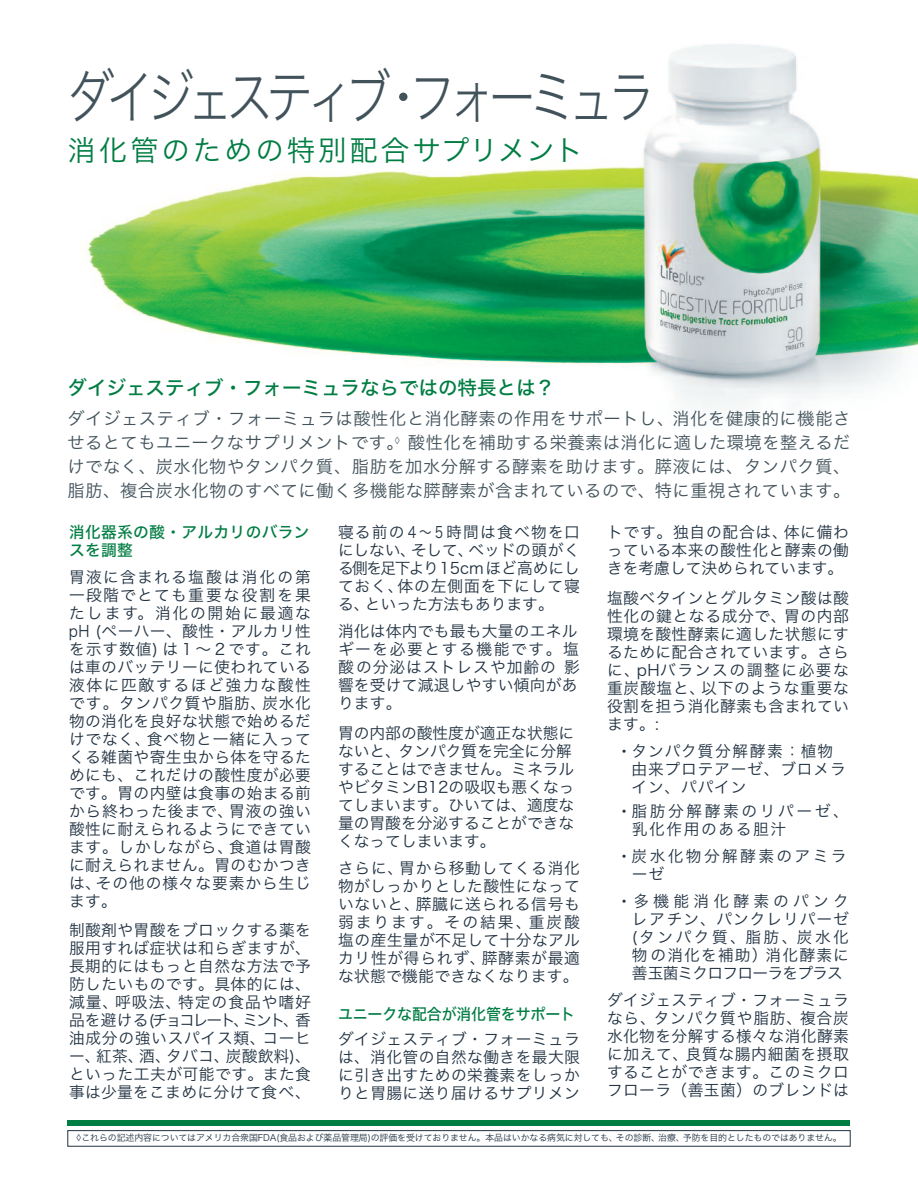
<style>
.page{position:relative;width:918px;height:1188px;background:#fff}
.page>*{position:absolute;margin:0;border:0;box-sizing:border-box;transform-origin:0 0}
.t1{font:58.5px "Hiragino Sans W2";letter-spacing:-.15em;color:#41525b;scale:.8 1}
.t2{font:28.5px "Hiragino Sans W3";letter-spacing:.1em;color:#007d43}
.t3{font:19.5px "Hiragino Sans W5";color:#007d43}
.t4{font:17.25px/24px "Hiragino Sans W3";letter-spacing:.035em;color:#41525b;text-align:justify}
.t5{font:15.75px/18px "Hiragino Sans W3";letter-spacing:.025em;color:#213242;text-align:justify}
.t6{font:15.75px/18px "Hiragino Sans W3";color:#213242}
.t7{font:15.75px/18px "Hiragino Sans W3";letter-spacing:.05em;color:#213242}
.t8{font:15.75px/18px "Hiragino Sans W3";letter-spacing:.165em;color:#213242}
.t9{font:15.75px/18px "Hiragino Sans W5";letter-spacing:.005em;color:#007d43}
.t10{font:15.75px "Hiragino Sans W5";letter-spacing:.005em;color:#007d43;scale:.95 1}
.t11{font:15.75px/18px "Hiragino Sans W3";letter-spacing:.15em;color:#213242}
.t12{font:9px "Hiragino Sans W3";letter-spacing:-.01em;color:#213242}
.s1{font-size:21px}
.s2{font-family:"Arial MT Std";font-weight:300;font-size:9.75px}
</style>
<div class="page">
<img style="left:80px;top:44px;width:838px;height:361px">
<div style="left:67px;top:1130px;width:783px;height:17px;border:1px solid #213242"></div>
<div style="left:68px;top:1120px;width:782px;height:6px;background:#007d43"></div>
<h1 class="t1" style="left:67px;top:45px;width:736px">ダイジェスティブ・フォーミュラ</h1>
<h2 class="t2" style="left:68px;top:125px;width:517px">消化管のための特別配合サプリメント</h2>
<p class="t3" style="left:68px;top:370px;width:489px">ダイジェスティブ・フォーミュラならではの特長とは？</p>
<p class="t4" style="left:67px;top:405px;width:785px">ダイジェスティブ・フォーミュラは酸性化と消化酵素の作用をサポートし、消化を健康的に機能させるとてもユニークなサプリメントです。<sup>◊</sup> 酸性化を補助する栄養素は消化に適した環境を整えるだけでなく、炭水化物やタンパク質、脂肪を加水分解する酵素を助けます。膵液には、タンパク質、脂肪、複合炭水化物のすべてに働く多機能な膵酵素が含まれているので、特に重視されています。</p>
<p class="t9" style="left:69px;top:522px;width:242px">消化器系の酸・アルカリのバランスを調整</p>
<p class="t5" style="left:69px;top:567px;width:244px">胃液に含まれる塩酸は消化の第一段階でとても重要な役割を果たします。消化の開始に最適なpH (ペーハー、酸性・アルカリ性を示す数値) は１〜２です。これは車のバッテリーに使われている液体に匹敵するほど強力な酸性です。タンパク質や脂肪、炭水化物の消化を良好な状態で始めるだけでなく、食べ物と一緒に入ってくる雑菌や寄生虫から体を守るためにも、これだけの酸性度が必要です。胃の内壁は食事の始まる前から終わった後まで、胃液の強い酸性に耐えられるようにできています。しかしながら、食道は胃酸に耐えられません。胃のむかつきは、その他の様々な要素から生じます。</p>
<p class="t5" style="left:69px;top:920px;width:244px">制酸剤や胃酸をブロックする薬を服用すれば症状は和らぎますが、長期的にはもっと自然な方法で予防したいものです。具体的には、減量、呼吸法、特定の食品や嗜好品を避ける(チョコレート、ミント、香油成分の強いスパイス類、コーヒー、紅茶、酒、タバコ、炭酸飲料)、といった工夫が可能です。また食事は少量をこまめに分けて食べ、</p>
<p class="t5" style="left:338px;top:522px;width:244px">寝る前の４〜５時間は食べ物を口にしない、そして、ベッドの頭がくる側を足下より15cmほど高めにしておく、体の左側面を下にして寝る、といった方法もあります。</p>
<p class="t5" style="left:338px;top:621px;width:244px;text-align:left">消化は体内でも最も大量のエネルギーを必要とする機能です。塩酸の分泌はストレスや加齢の影響を受けて減退しやすい傾向があります。</p>
<p class="t6" style="left:338px;top:723px;width:238px">胃の内部の酸性度が適正な状態にないと、タンパク質を完全に分解することはできません。ミネラルやビタミンB12の吸収も悪くなってしまいます。ひいては、適度な量の胃酸を分泌することができなくなってしまいます。</p>
<p class="t5" style="left:338px;top:858px;width:244px">さらに、胃から移動してくる消化物がしっかりとした酸性になっていないと、膵臓に送られる信号も弱まります。その結果、重炭酸塩の産生量が不足して十分なアルカリ性が得られず、膵酵素が最適な状態で機能できなくなります。</p>
<p class="t10" style="left:338px;top:1000px;width:251px">ユニークな配合が消化管をサポート</p>
<p class="t5" style="left:338px;top:1029px;width:244px">ダイジェスティブ・フォーミュラは、消化管の自然な働きを最大限に引き出すための栄養素をしっかりと胃腸に送り届けるサプリメン</p>
<p class="t5" style="left:607px;top:522px;width:244px">トです。独自の配合は、体に備わっている本来の酸性化と酵素の働きを考慮して決められています。</p>
<p class="t5" style="left:607px;top:588px;width:244px">塩酸ベタインとグルタミン酸は酸性化の鍵となる成分で、胃の内部環境を酸性酵素に適した状態にするために配合されています。さらに、pHバランスの調整に必要な重炭酸塩と、以下のような重要な役割を担う消化酵素も含まれています。:</p>
<p class="t7" style="left:632px;top:741px;width:216px;text-indent:-13px"><span class="s1">•</span>タンパク質分解酵素：植物由来プロテアーゼ、ブロメライン、パパイン</p>
<p class="t8" style="left:632px;top:801px;width:219px;text-indent:-13px"><span class="s1">•</span>脂肪分解酵素のリパーゼ、乳化作用のある胆汁</p>
<p class="t11" style="left:632px;top:846px;width:216px;text-indent:-13px"><span class="s1">•</span>炭水化物分解酵素のアミラーゼ</p>
<p class="t5" style="left:632px;top:891px;width:219px;text-indent:-13px"><span class="s1">•</span>多機能消化酵素のパンクレアチン、パンクレリパーゼ(タンパク質、脂肪、炭水化物の消化を補助）消化酵素に善玉菌ミクロフローラをプラス</p>
<p class="t5" style="left:607px;top:990px;width:244px">ダイジェスティブ・フォーミュラなら、タンパク質や脂肪、複合炭水化物を分解する様々な消化酵素に加えて、良質な腸内細菌を摂取することができます。このミクロフローラ（善玉菌）のブレンドは</p>
<p class="t12" style="left:76px;top:1130px;width:767px"><span class="s2">◊</span>これらの記述内容についてはアメリカ合衆国FDA(食品および薬品管理局)の評価を受けておりません。本品はいかなる病気に対しても、その診断、治療、予防を目的としたものではありません。</p>
</div>
